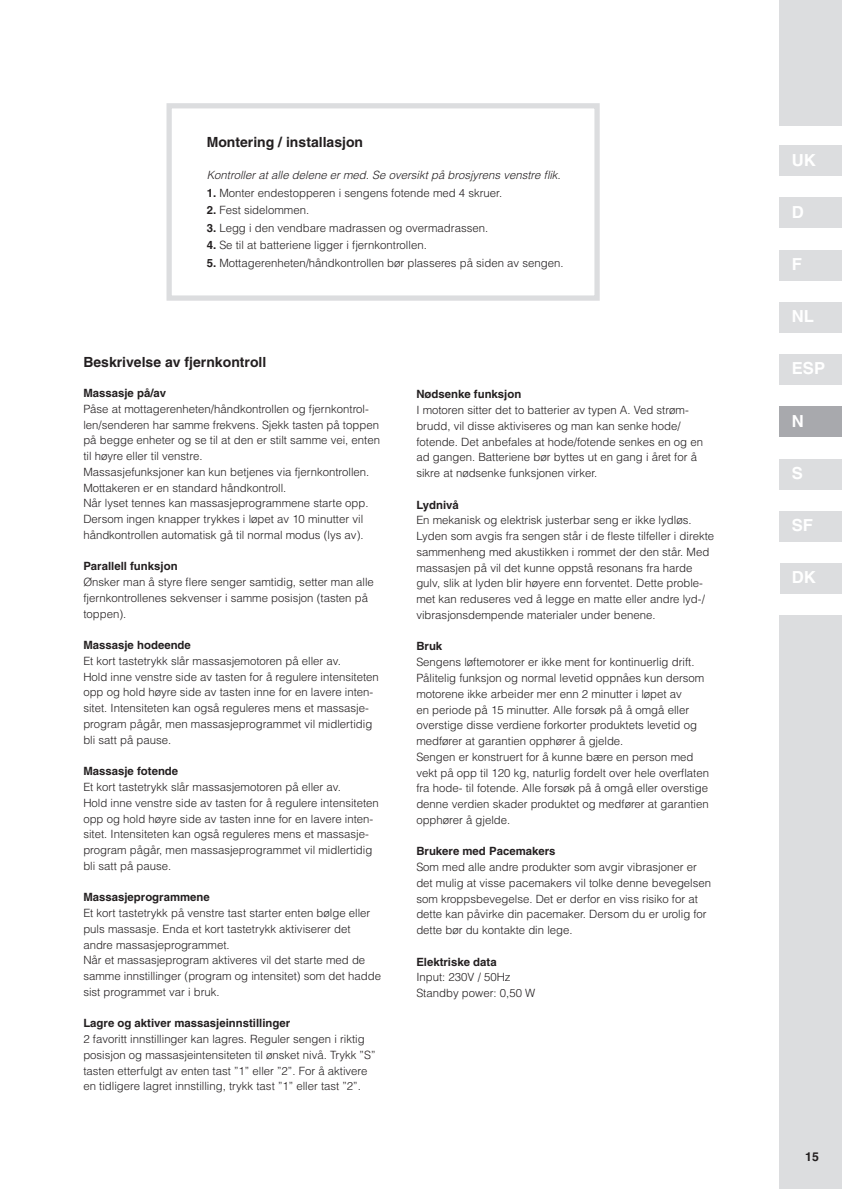
<style>
.page{position:relative;width:842px;height:1189px;background:#fff}
.page>*{position:absolute;margin:0;border:0;box-sizing:border-box;transform-origin:0 0}
.t1{font:700 16.62px "Helvetica";color:#fff}
.t2{font:700 14px "Helvetica";color:#231f20}
.t3{font:700 12.25px "Helvetica";color:#231f20}
.t4{font:300 11.38px/15.8px "Helvetica";color:#231f20}
.t5{font:700 11.38px "Helvetica";color:#231f20}
.t6{font:italic 300 11.38px "Helvetica";color:#231f20}
.s1{font-weight:700}
</style>
<div class="page">
<div style="left:780px;top:563px;width:61px;height:31px;background:#dcdddf"></div>
<div style="left:779px;top:145px;width:62px;height:31px;background:#dcdddf"></div>
<div style="left:779px;top:198px;width:62px;height:30px;background:#dcdddf"></div>
<div style="left:779px;top:250px;width:62px;height:30px;background:#dcdddf"></div>
<div style="left:779px;top:302px;width:62px;height:31px;background:#dcdddf"></div>
<div style="left:779px;top:354px;width:62px;height:31px;background:#dcdddf"></div>
<div style="left:779px;top:406px;width:62px;height:31px;background:#a8a9ad"></div>
<div style="left:779px;top:459px;width:62px;height:30px;background:#dcdddf"></div>
<div style="left:779px;top:511px;width:62px;height:31px;background:#dcdddf"></div>
<div style="left:779px;top:0;width:62px;height:126px;background:#dcdddf"></div>
<div style="left:779px;top:616px;width:62px;height:572px;background:#dcdddf"></div>
<div style="left:166px;top:103px;width:433px;height:198px;border:5px solid #dcdddf"></div>
<p class="t2" style="left:206px;top:134px;width:158px">Montering / installasjon</p>
<p class="t6" style="left:206px;top:168px;width:355px">Kontroller at alle delene er med. Se oversikt på brosjyrens venstre flik.</p>
<p class="t4" style="left:206px;top:185px;width:297px"><span class="s1">1.</span> Monter endestopperen i sengens fotende med 4 skruer.</p>
<p class="t4" style="left:206px;top:202px;width:104px"><span class="s1">2.</span> Fest sidelommen.</p>
<p class="t4" style="left:206px;top:220px;width:283px"><span class="s1">3.</span> Legg i den vendbare madrassen og overmadrassen.</p>
<p class="t4" style="left:206px;top:237px;width:221px"><span class="s1">4.</span> Se til at batteriene ligger i fjernkontrollen.</p>
<p class="t4" style="left:206px;top:255px;width:358px"><span class="s1">5.</span> Mottagerenheten/håndkontrollen bør plasseres på siden av sengen.</p>
<p class="t2" style="left:83px;top:353px;width:184px">Beskrivelse av fjernkontroll</p>
<p class="t5" style="left:83px;top:386px;width:84px">Massasje på/av</p>
<p class="t4" style="left:83px;top:401px;width:298px">Påse at mottagerenheten/håndkontrollen og fjernkontrol&shy;len/senderen har samme frekvens. Sjekk tasten på toppen på begge enheter og se til at den er stilt samme vei, enten til høyre eller til venstre.<br>Massasjefunksjoner kan kun betjenes via fjernkontrollen.<br>Mottakeren er en standard håndkontroll.<br>Når lyset tennes kan massasjeprogrammene starte opp.<br>Dersom ingen knapper trykkes i løpet av 10 minutter vil håndkontrollen automatisk gå til normal modus (lys av).</p>
<p class="t5" style="left:83px;top:559px;width:96px">Parallell funksjon</p>
<p class="t4" style="left:83px;top:574px;width:292px">Ønsker man å styre flere senger samtidig, setter man alle fjernkontrollenes sekvenser i samme posisjon (tasten på toppen).</p>
<p class="t5" style="left:83px;top:638px;width:109px">Massasje hodeende</p>
<p class="t4" style="left:83px;top:653px;width:297px">Et kort tastetrykk slår massasjemotoren på eller av.<br>Hold inne venstre side av tasten for å regulere intensiteten opp og hold høyre side av tasten inne for en lavere inten&shy;sitet. Intensiteten kan også reguleres mens et massasje&shy;program pågår, men massasjeprogrammet vil midlertidig bli satt på pause.</p>
<p class="t5" style="left:83px;top:764px;width:96px">Massasje fotende</p>
<p class="t4" style="left:83px;top:779px;width:297px">Et kort tastetrykk slår massasjemotoren på eller av.<br>Hold inne venstre side av tasten for å regulere intensiteten opp og hold høyre side av tasten inne for en lavere inten&shy;sitet. Intensiteten kan også reguleres mens et massasje&shy;program pågår, men massasjeprogrammet vil midlertidig bli satt på pause.</p>
<p class="t5" style="left:83px;top:890px;width:128px">Massasjeprogrammene</p>
<p class="t4" style="left:83px;top:905px;width:299px">Et kort tastetrykk på venstre tast starter enten bølge eller puls massasje. Enda et kort tastetrykk aktiviserer det andre massasjeprogrammet.<br>Når et massasjeprogram aktiveres vil det starte med de samme innstillinger (program og intensitet) som det hadde sist programmet var i bruk.</p>
<p class="t5" style="left:83px;top:1016px;width:208px">Lagre og aktiver massasjeinnstillinger</p>
<p class="t4" style="left:83px;top:1031px;width:293px">2 favoritt innstillinger kan lagres. Reguler sengen i riktig posisjon og massasjeintensiteten til ønsket nivå. Trykk ”S” tasten etterfulgt av enten tast ”1” eller ”2”. For å aktivere en tidligere lagret innstilling, trykk tast ”1” eller tast ”2”.</p>
<p class="t5" style="left:416px;top:387px;width:106px">Nødsenke funksjon</p>
<p class="t4" style="left:416px;top:402px;width:288px">I motoren sitter det to batterier av typen A. Ved strøm&shy;brudd, vil disse aktiviseres og man kan senke hode/ fotende. Det anbefales at hode/fotende senkes en og en ad gangen. Batteriene bør byttes ut en gang i året for å sikre at nødsenke funksjonen virker.</p>
<p class="t5" style="left:416px;top:497px;width:44px">Lydnivå</p>
<p class="t4" style="left:416px;top:512px;width:299px">En mekanisk og elektrisk justerbar seng er ikke lydløs.<br>Lyden som avgis fra sengen står i de fleste tilfeller i direkte sammenheng med akustikken i rommet der den står. Med massasjen på vil det kunne oppstå resonans fra harde gulv, slik at lyden blir høyere enn forventet. Dette proble&shy;met kan reduseres ved å legge en matte eller andre lyd-/ vibrasjonsdempende materialer under benene.</p>
<p class="t5" style="left:416px;top:639px;width:27px">Bruk</p>
<p class="t4" style="left:416px;top:654px;width:294px">Sengens løftemotorer er ikke ment for kontinuerlig drift.<br>Pålitelig funksjon og normal levetid oppnåes kun dersom motorene ikke arbeider mer enn 2 minutter i løpet av<br>en periode på 15 minutter. Alle forsøk på å omgå eller overstige disse verdiene forkorter produktets levetid og medfører at garantien opphører å gjelde.<br>Sengen er konstruert for å kunne bære en person med vekt på opp til 120 kg, naturlig fordelt over hele overflaten fra hode- til fotende. Alle forsøk på å omgå eller overstige denne verdien skader produktet og medfører at garantien opphører å gjelde.</p>
<p class="t5" style="left:416px;top:844px;width:141px">Brukere med Pacemakers</p>
<p class="t4" style="left:416px;top:859px;width:296px">Som med alle andre produkter som avgir vibrasjoner er det mulig at visse pacemakers vil tolke denne bevegelsen som kroppsbevegelse. Det er derfor en viss risiko for at dette kan påvirke din pacemaker. Dersom du er urolig for dette bør du kontakte din lege.</p>
<p class="t5" style="left:416px;top:954px;width:82px">Elektriske data</p>
<p class="t4" style="left:416px;top:969px;width:120px">Input: 230V / 50Hz<br>Standby power: 0,50 W</p>
<h1 class="t1" style="left:791px;top:150px;width:26px">UK</h1>
<h1 class="t1" style="left:791px;top:202px;width:14px">D</h1>
<h1 class="t1" style="left:791px;top:254px;width:12px">F</h1>
<h1 class="t1" style="left:791px;top:306px;width:24px">NL</h1>
<h1 class="t1" style="left:791px;top:358px;width:35px">ESP</h1>
<h1 class="t1" style="left:791px;top:410px;width:14px">N</h1>
<h1 class="t1" style="left:791px;top:463px;width:13px">S</h1>
<h1 class="t1" style="left:791px;top:515px;width:23px">SF</h1>
<h1 class="t1" style="left:791px;top:567px;width:26px">DK</h1>
<p class="t3" style="left:804px;top:1149px;width:15px">15</p>
</div>
